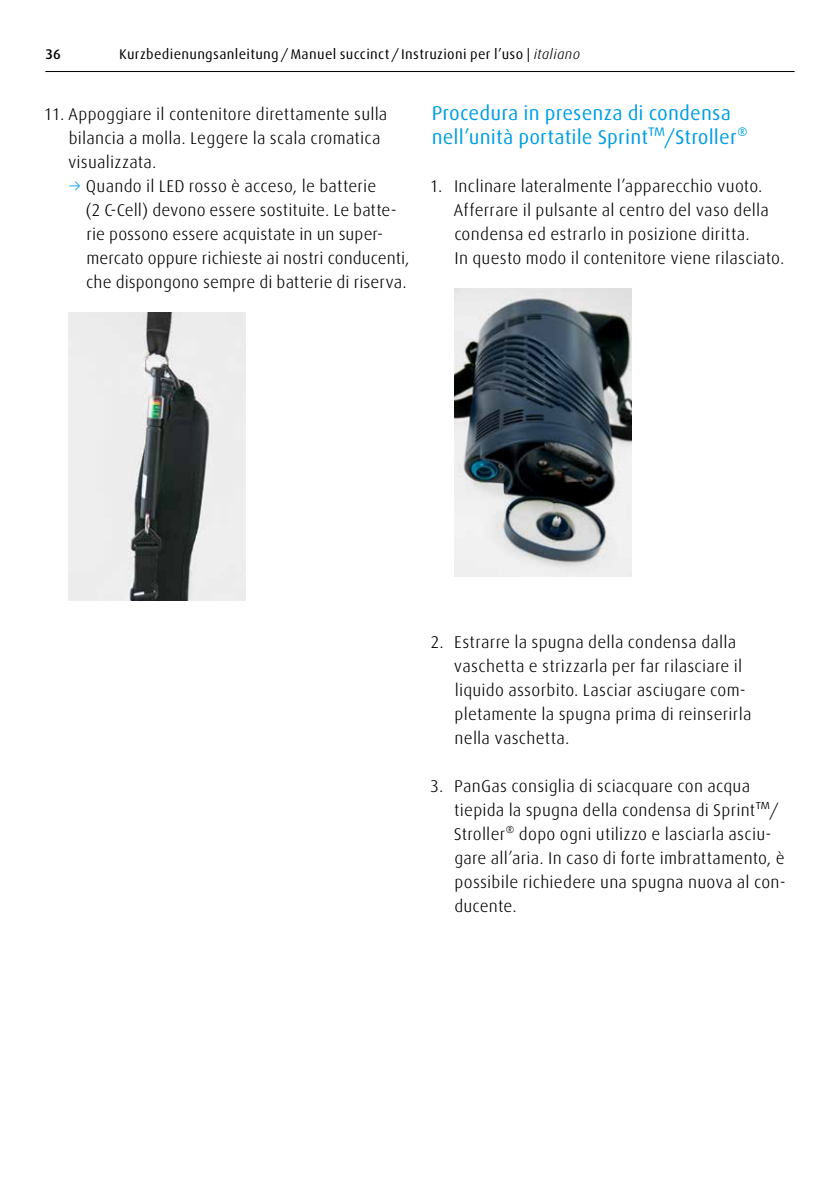
<style>
.page{position:relative;width:840px;height:1191px;background:#fff}
.page>*{position:absolute;margin:0;border:0;box-sizing:border-box;transform-origin:0 0}
.t1{font:20px/24px "Linde Dax Global";letter-spacing:.005em;color:#009ee3}
.t2{font:300 17px/24px "Linde Dax Global";letter-spacing:.01em;color:#000}
.t3{font:14px "Linde Dax Global";letter-spacing:.02em;color:#000}
.t4{font:500 14px "Linde Dax Global";color:#000}
.s1{font-weight:300;font-style:italic}
.s2{color:#009ee3}
</style>
<div class="page">
<hr style="left:45px;top:71px;width:749px;height:1px;background:#000">
<img style="left:454px;top:288px;width:177px;height:288px">
<img style="left:69px;top:312px;width:176px;height:288px">
<p class="t4" style="left:45px;top:46px;width:17px">36</p>
<p class="t3" style="left:119px;top:46px;width:462px">Kurzbedienungsanleitung/Manuel succinct/Instruzioni per l’uso | <span class="s1">italiano</span></p>
<p class="t2" style="left:68px;top:102px;width:321px;text-indent:-24px">11. Appoggiare il contenitore direttamente sulla bilancia a molla. Leggere la scala cromatica visualizzata.</p>
<p class="t2" style="left:86px;top:174px;width:325px;text-indent:-17px"><span class="s2">→</span> Quando il LED rosso è acceso, le batterie<br>(2 C-Cell) devono essere sostituite. Le batte&shy;rie possono essere acquistate in un super&shy;mercato oppure richieste ai nostri conducenti, che dispongono sempre di batterie di riserva.</p>
<p class="t1" style="left:431px;top:101px;width:317px">Procedura in presenza di condensa nell’unità portatile Sprint™/Stroller®</p>
<p class="t2" style="left:453px;top:174px;width:329px;text-indent:-24px">1. Inclinare lateralmente l’apparecchio vuoto.<br>Afferrare il pulsante al centro del vaso della condensa ed estrarlo in posizione diritta.<br>In questo modo il contenitore viene rilasciato.</p>
<p class="t2" style="left:453px;top:630px;width:299px;text-indent:-24px">2. Estrarre la spugna della condensa dalla vaschetta e strizzarla per far rilasciare il liquido assorbito. Lasciar asciugare com&shy;pletamente la spugna prima di reinserirla nella vaschetta.</p>
<p class="t2" style="left:453px;top:774px;width:333px;text-indent:-23px">3. PanGas consiglia di sciacquare con acqua tiepida la spugna della condensa di Sprint™/ Stroller® dopo ogni utilizzo e lasciarla asciu&shy;gare all’aria. In caso di forte imbrattamento, è possibile richiedere una spugna nuova al con&shy;ducente.</p>
</div>
